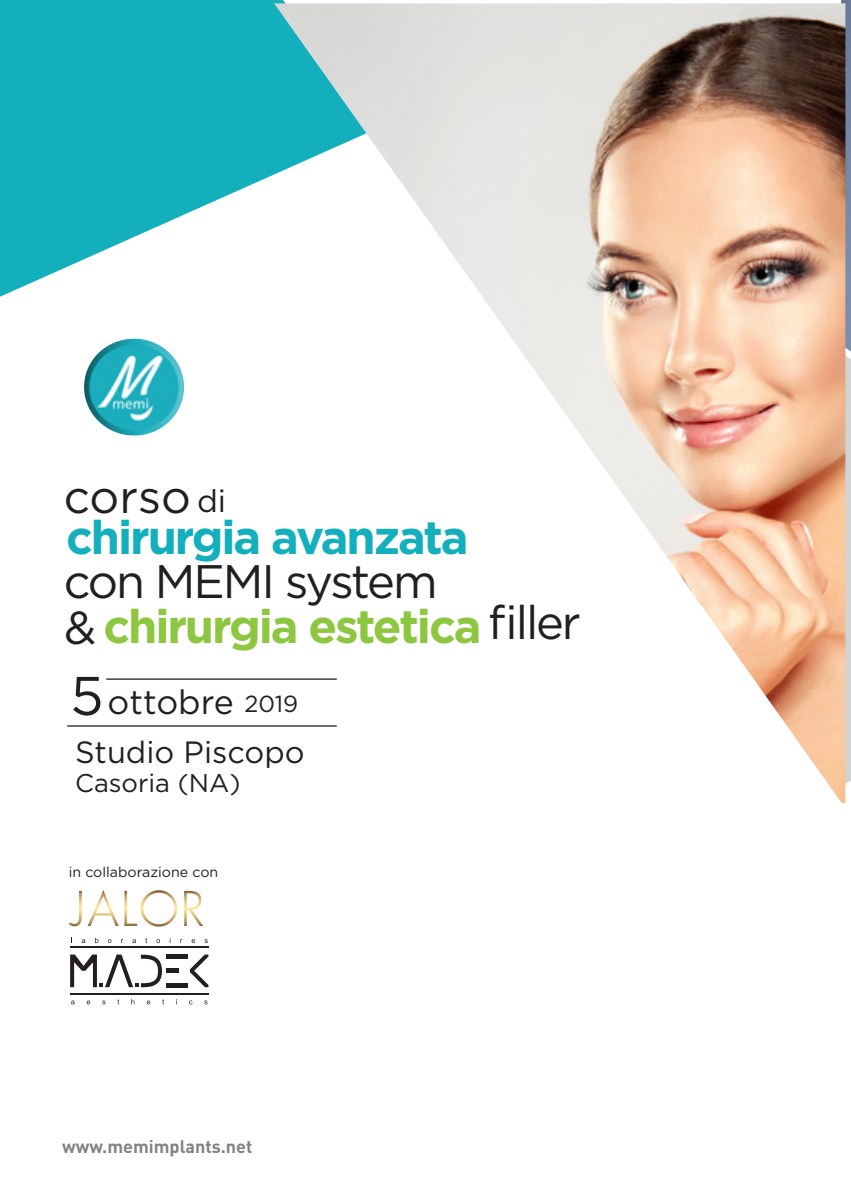
<style>
.page{position:relative;width:851px;height:1191px;background:#fff}
.page>*{position:absolute;margin:0;border:0;box-sizing:border-box;transform-origin:0 0}
.t1{font:47px "Gotham";letter-spacing:-.045em;color:#231f20}
.t2{font:700 47px "Gotham";letter-spacing:-.045em;color:#8dc63f}
.t3{font:700 47px "Gotham";letter-spacing:-.045em;color:#13afbd}
.t4{font:46.2px "Gotham";color:#231f20}
.t5{font:33.8px "Gotham";color:#231f20}
.t6{font:31.4px "Gotham";color:#231f20}
.t7{font:30.8px "Gotham";color:#231f20}
.t8{font:25.6px "Gotham";color:#231f20}
.t9{font:700 18px "DIN";color:#808285}
.t10{font:14.2px "Gotham";color:#231f20}
.s1{font-weight:400;font-size:46.2px;color:#231f20}
.s2{font-size:54.4px}
.s3{font-size:23.2px}
</style>
<div class="page">
<svg style="left:0;top:0;width:285px;height:297px;fill:#13afbd"></svg>
<img style="left:841px;top:0;width:9px;height:351px">
<svg style="left:845px;top:353px;width:5px;height:433px;background:#d4d1ce"></svg>
<img style="left:84px;top:338px;width:100px;height:97px">
<svg style="left:69px;top:890px;width:134px;height:36px"></svg>
<hr style="left:70px;top:993px;width:138px;height:2px;background:#231f20">
<hr style="left:70px;top:946px;width:138px;height:2px;background:#231f20">
<svg style="left:71px;top:1000px;width:4px;height:4px"></svg>
<svg style="left:102px;top:1000px;width:3px;height:4px"></svg>
<svg style="left:204px;top:1000px;width:3px;height:4px"></svg>
<svg style="left:82px;top:939px;width:3px;height:4px"></svg>
<svg style="left:95px;top:937px;width:3px;height:6px"></svg>
<svg style="left:132px;top:939px;width:4px;height:4px"></svg>
<svg style="left:156px;top:939px;width:4px;height:4px"></svg>
<svg style="left:191px;top:939px;width:4px;height:4px"></svg>
<svg style="left:204px;top:939px;width:4px;height:4px"></svg>
<hr style="left:166px;top:954px;width:21px;height:4px;background:#231f20">
<hr style="left:166px;top:983px;width:21px;height:4px;background:#231f20">
<hr style="left:166px;top:969px;width:13px;height:4px;background:#231f20">
<svg style="left:190px;top:954px;width:18px;height:33px"></svg>
<svg style="left:70px;top:954px;width:92px;height:33px"></svg>
<hr style="left:67px;top:725px;width:270px;height:1px;background:#231f20">
<hr style="left:106px;top:678px;width:231px;height:2px;background:#231f20">
<img style="left:274px;top:3px;width:571px;height:800px">
<h2 class="t4" style="left:64px;top:467px;width:128px">corso</h2>
<h3 class="t6" style="left:197px;top:480px;width:31px">di</h3>
<h1 class="t3" style="left:66px;top:506px;width:404px">chirurgia avanzata</h1>
<h1 class="t1" style="left:64px;top:551px;width:375px">con MEMI system</h1>
<h1 class="t2" style="left:64px;top:595px;width:419px"><span class="s1">&amp;</span> chirurgia estetica</h1>
<h3 class="t5" style="left:70px;top:680px;width:229px"><span class="s2">5</span>ottobre <span class="s3">2019</span></h3>
<h3 class="t7" style="left:75px;top:732px;width:231px">Studio Piscopo</h3>
<h3 class="t8" style="left:75px;top:766px;width:167px">Casoria (NA)</h3>
<h1 class="t1" style="left:488px;top:592px;width:94px">filler</h1>
<p class="t10" style="left:69px;top:862px;width:151px">in collaborazione con</p>
<p class="t9" style="left:62px;top:1135px;width:192px">www.memimplants.net</p>
</div>
